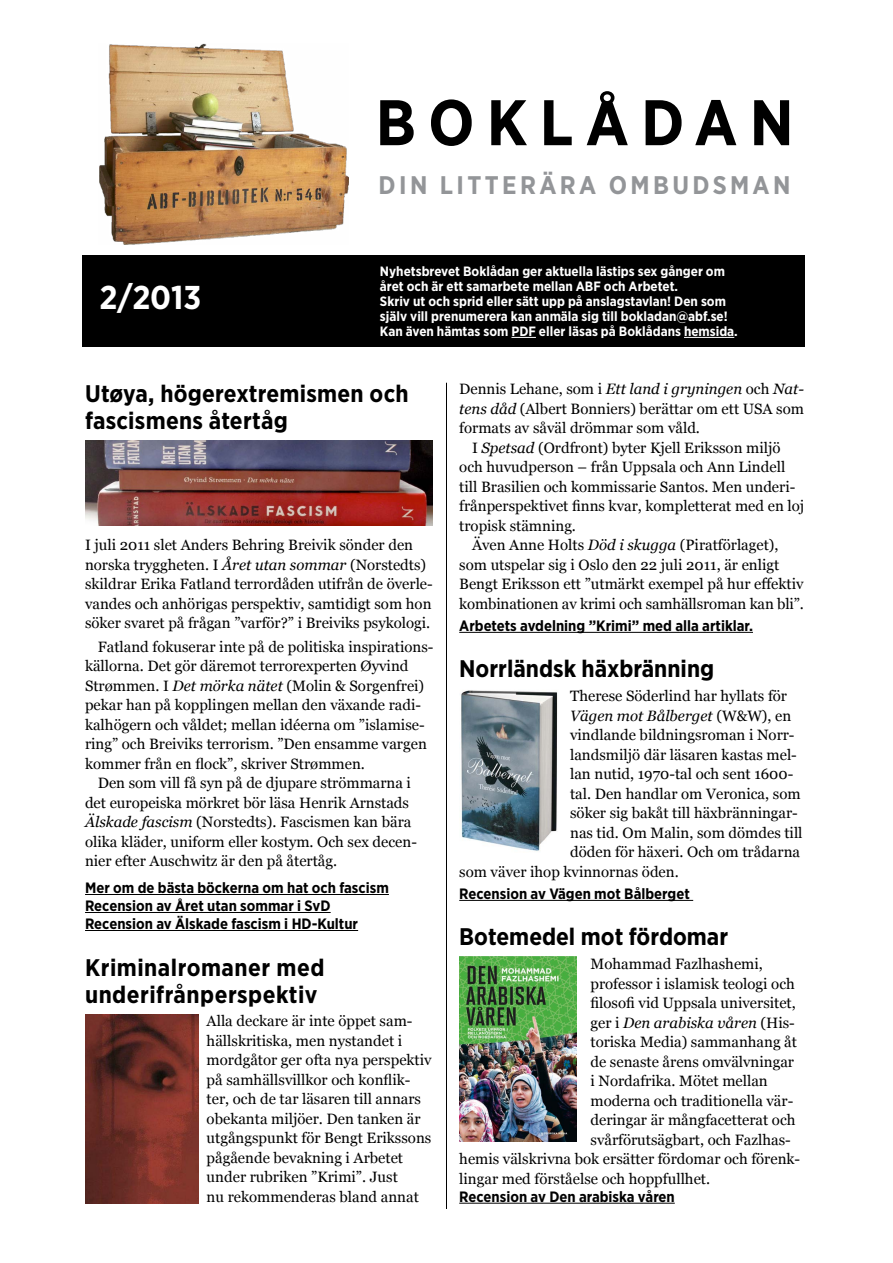
<style>
.page{position:relative;width:893px;height:1263px;background:#fff}
.page>*{position:absolute;margin:0;border:0;box-sizing:border-box;transform-origin:0 0}
.t1{font:700 64.2px "Gotham Narrow";letter-spacing:.19em;color:#000}
.t2{font:700 33px "Gotham Narrow";color:#fff}
.t3{font:700 25.5px "Gotham Narrow";letter-spacing:.13em;color:#939598}
.t4{font:700 24px/27px "Gotham Narrow";letter-spacing:.01em;color:#000}
.t5{font:15px/19.5px "Georgia";color:#000}
.t6{font:700 15px/18px "Gotham Narrow";color:#000}
.t7{font:italic 15px "Georgia";color:#000}
.t8{font:700 13.5px/15px "Gotham Narrow";color:#fff}
.s1{font-style:italic}
.s2{font-style:normal}
</style>
<div class="page">
<div style="left:82px;top:255px;width:723px;height:92px;background:#000"></div>
<img style="left:99px;top:44px;width:249px;height:201px">
<svg style="left:511px;top:337px;width:25px;height:1px"></svg>
<hr style="left:684px;top:337px;width:50px;height:1px;background:#fff">
<hr style="left:85px;top:894px;width:304px;height:1px;background:#000">
<hr style="left:85px;top:912px;width:246px;height:1px;background:#000">
<hr style="left:85px;top:930px;width:273px;height:1px;background:#000">
<hr style="left:459px;top:632px;width:294px;height:1px;background:#000">
<hr style="left:459px;top:900px;width:234px;height:1px;background:#000">
<hr style="left:459px;top:1203px;width:216px;height:1px;background:#000">
<img style="left:85px;top:1014px;width:113px;height:189px">
<img style="left:85px;top:440px;width:347px;height:85px">
<hr style="left:446px;top:383px;width:1px;height:826px;background:#000">
<img style="left:461px;top:690px;width:97px;height:161px">
<img style="left:460px;top:957px;width:117px;height:184px">
<h2 class="t2" style="left:99px;top:277px;width:103px">2/2013</h2>
<h1 class="t1" style="left:376px;top:81px;width:419px">BOKLÅDAN</h1>
<h3 class="t3" style="left:379px;top:168px;width:413px">DIN LITTERÄRA OMBUDSMAN</h3>
<p class="t8" style="left:380px;top:264px;width:359px">Nyhetsbrevet Boklådan ger aktuella lästips sex gånger om året och är ett samarbete mellan ABF och Arbetet.<br>Skriv ut och sprid eller sätt upp på anslagstavlan! Den som själv vill prenumerera kan anmäla sig till bokladan@abf.se!<br>Kan även hämtas som PDF eller läsas på Boklådans hemsida.</p>
<h3 class="t4" style="left:85px;top:380px;width:325px">Utøya, högerextremismen och fascismens återtåg</h3>
<p class="t5" style="left:85px;top:535px;width:349px">I juli 2011 slet Anders Behring Breivik sönder den norska tryggheten. I <span class="s1">Året utan sommar</span> (Norstedts) skildrar Erika Fatland terrordåden utifrån de överle&shy;vandes och anhörigas perspektiv, samtidigt som hon söker svaret på frågan ”varför?” i Breiviks psykologi.</p>
<p class="t5" style="left:85px;top:636px;width:350px;text-indent:13px">Fatland fokuserar inte på de politiska inspirations&shy;källorna. Det gör däremot terrorexperten Øyvind Strømmen. I <span class="s1">Det mörka nätet</span> (Molin &amp; Sorgenfrei) pekar han på kopplingen mellan den växande radi&shy;kalhögern och våldet; mellan idéerna om ”islamise&shy;ring” och Breiviks terrorism. ”Den ensamme vargen kommer från en flock”, skriver Strømmen.</p>
<p class="t5" style="left:85px;top:773px;width:333px;text-indent:13px">Den som vill få syn på de djupare strömmarna i det europeiska mörkret bör läsa Henrik Arnstads <span class="s1">Älskade fascism</span> (Norstedts). Fascismen kan bära olika kläder, uniform eller kostym. Och sex decen&shy;nier efter Auschwitz är den på återtåg.</p>
<p class="t6" style="left:85px;top:878px;width:305px">Mer om de bästa böckerna om hat och fascism<br>Recension av Året utan sommar i SvD<br>Recension av Älskade fascism i HD-Kultur</p>
<h3 class="t4" style="left:85px;top:953px;width:241px">Kriminalromaner med underifrånperspektiv</h3>
<p class="t5" style="left:207px;top:1011px;width:226px">Alla deckare är inte öppet sam&shy;hällskritiska, men nystandet i mordgåtor ger ofta nya perspektiv på samhällsvillkor och konflik&shy;ter, och de tar läsaren till annars obekanta miljöer. Den tanken är utgångspunkt för Bengt Erikssons pågående bevakning i Arbetet under rubriken ”Krimi”. Just<br>nu rekommenderas bland annat</p>
<p class="t7" style="left:459px;top:378px;width:346px"><span class="s2">Dennis Lehane, som i</span> Ett land i gryningen <span class="s2">och</span> Nat-</p>
<p class="t5" style="left:459px;top:398px;width:346px"><span class="s1">tens dåd</span> (Albert Bonniers) berättar om ett USA som</p>
<p class="t5" style="left:459px;top:417px;width:242px">formats av såväl drömmar som våld.</p>
<p class="t5" style="left:472px;top:437px;width:310px">I <span class="s1">Spetsad</span> (Ordfront) byter Kjell Eriksson miljö</p>
<p class="t5" style="left:459px;top:456px;width:327px">och huvudperson – från Uppsala och Ann Lindell</p>
<p class="t5" style="left:459px;top:476px;width:338px">till Brasilien och kommissarie Santos. Men underi-</p>
<p class="t5" style="left:459px;top:495px;width:346px">frånperspektivet finns kvar, kompletterat med en loj</p>
<p class="t5" style="left:459px;top:515px;width:118px">tropisk stämning.</p>
<p class="t5" style="left:472px;top:534px;width:308px">Även Anne Holts <span class="s1">Död i skugga</span> (Piratförlaget),</p>
<p class="t5" style="left:459px;top:554px;width:321px">som utspelar sig i Oslo den 22 juli 2011, är enligt</p>
<p class="t5" style="left:459px;top:573px;width:346px">Bengt Eriksson ett ”utmärkt exempel på hur effektiv</p>
<p class="t5" style="left:459px;top:593px;width:346px">kombinationen av krimi och samhällsroman kan bli”.</p>
<p class="t6" style="left:459px;top:616px;width:295px">Arbetets avdelning ”Krimi” med alla artiklar.</p>
<h3 class="t4" style="left:459px;top:655px;width:256px">Norrländsk häxbränning</h3>
<p class="t5" style="left:570px;top:685px;width:218px">Therese Söderlind har hyllats för</p>
<p class="t7" style="left:570px;top:704px;width:223px">Vägen mot Bålberget <span class="s2">(W&amp;W), en</span></p>
<p class="t5" style="left:570px;top:724px;width:226px">vindlande bildningsroman i Norr-</p>
<p class="t5" style="left:570px;top:744px;width:228px">landsmiljö där läsaren kastas mel-</p>
<p class="t5" style="left:570px;top:763px;width:225px">lan nutid, 1970-tal och sent 1600-</p>
<p class="t5" style="left:570px;top:783px;width:232px">tal. Den handlar om Veronica, som</p>
<p class="t5" style="left:570px;top:802px;width:229px">söker sig bakåt till häxbränningar-</p>
<p class="t5" style="left:570px;top:822px;width:234px">nas tid. Om Malin, som dömdes till</p>
<p class="t5" style="left:570px;top:841px;width:231px">döden för häxeri. Och om trådarna</p>
<p class="t5" style="left:459px;top:861px;width:221px">som väver ihop kvinnornas öden.</p>
<p class="t6" style="left:459px;top:884px;width:232px">Recension av Vägen mot Bålberget</p>
<h3 class="t4" style="left:459px;top:923px;width:270px">Botemedel mot fördomar</h3>
<p class="t5" style="left:590px;top:953px;width:174px">Mohammad Fazlhashemi,</p>
<p class="t5" style="left:590px;top:973px;width:206px">professor i islamisk teologi och</p>
<p class="t5" style="left:590px;top:992px;width:207px">filosofi vid Uppsala universitet,</p>
<p class="t7" style="left:590px;top:1011px;width:206px"><span class="s2">ger i</span> Den arabiska våren <span class="s2">(His-</span></p>
<p class="t5" style="left:590px;top:1031px;width:208px">toriska Media) sammanhang åt</p>
<p class="t5" style="left:590px;top:1051px;width:205px">de senaste årens omvälvningar</p>
<p class="t5" style="left:590px;top:1070px;width:179px">i Nordafrika. Mötet mellan</p>
<p class="t5" style="left:590px;top:1090px;width:204px">moderna och traditionella vär-</p>
<p class="t5" style="left:590px;top:1109px;width:207px">deringar är mångfacetterat och</p>
<p class="t5" style="left:590px;top:1129px;width:202px">svårförutsägbart, och Fazlhas-</p>
<p class="t5" style="left:459px;top:1148px;width:342px">hemis välskrivna bok ersätter fördomar och förenk-</p>
<p class="t5" style="left:459px;top:1168px;width:252px">lingar med förståelse och hoppfullhet.</p>
<p class="t6" style="left:459px;top:1187px;width:217px">Recension av Den arabiska våren</p>
</div>
